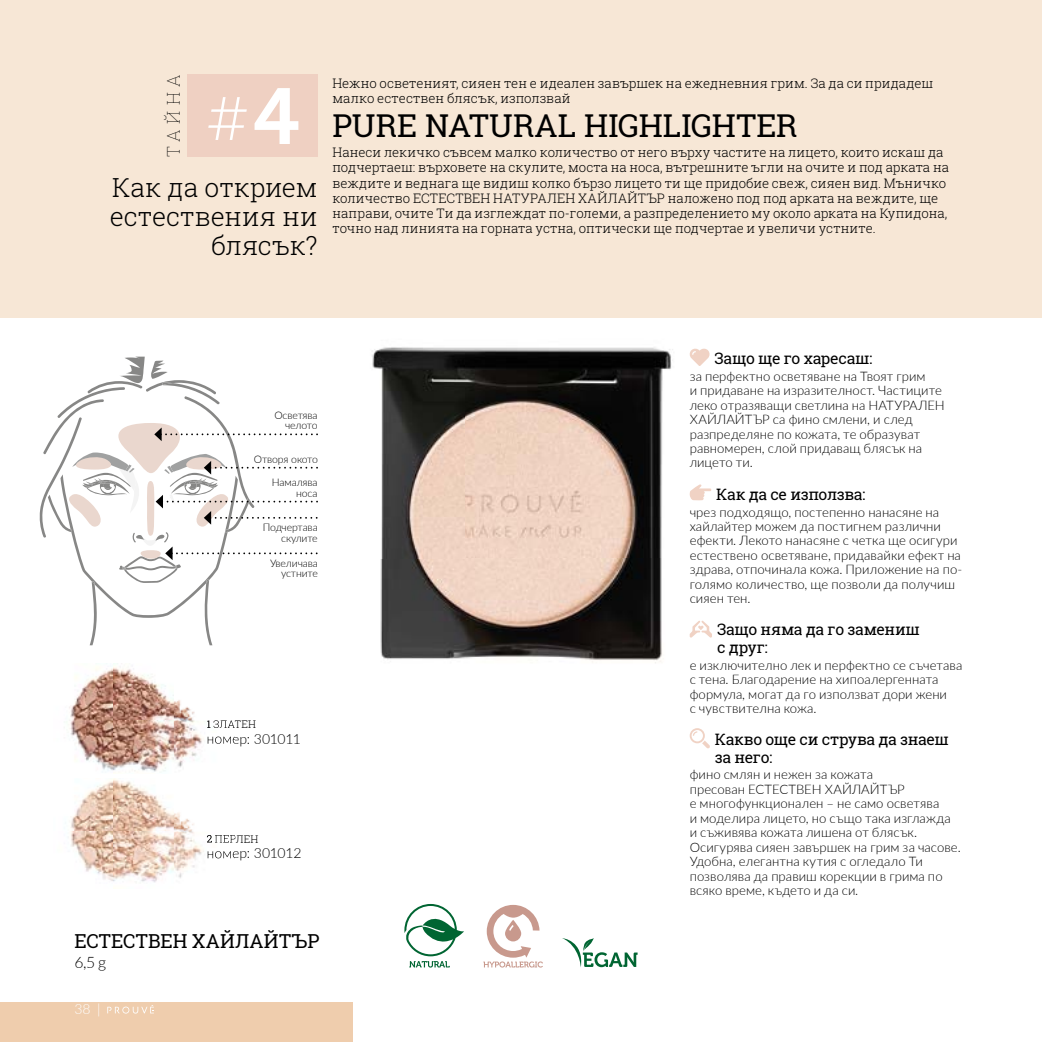
<style>
.page{position:relative;width:1042px;height:1042px;background:#fff}
.page>*{position:absolute;margin:0;border:0;box-sizing:border-box;transform-origin:0 0}
.t1{font:61.25px "Museo 100";color:#fff}
.t2{font:31.5px "Roboto Slab";color:#000}
.t3{font:300 26.25px/28.9px "Roboto Slab";color:#000;text-align:right}
.t4{font:19.25px "Roboto Slab";letter-spacing:.01em;color:#000}
.t5{font:100 17.5px "Roboto Slab";letter-spacing:.305em;color:#000}
.t6{font:15.75px/17.3px "Roboto Slab";letter-spacing:-.02em;color:#000}
.t7{font:300 15.75px "Lato";color:#000}
.t8{font:300 14px "Lato";letter-spacing:.005em;color:#000}
.t9{font:300 14px "Lato";color:#fff}
.t10{font:300 13.12px/14.3px "Lato";letter-spacing:.005em;color:#000}
.t11{font:300 13.12px/15px "Roboto Slab";color:#000}
.t12{font:300 10.5px/10.5px "Lato";letter-spacing:-.01em;color:#000;text-align:right}
.t13{font:300 10.5px "Roboto Slab";letter-spacing:.015em;color:#000}
.s1{font-family:"Museo 700";font-size:78.75px}
.s2{font-weight:400}
</style>
<div class="page">
<div style="left:0;top:0;width:1042px;height:317px;background:#f7e7d6"></div>
<div style="left:0;top:1002px;width:352px;height:40px;background:#efcdad"></div>
<svg style="left:39px;top:357px;width:279px;height:288px"></svg>
<img style="left:372px;top:347px;width:301px;height:316px">
<svg style="left:689px;top:348px;width:21px;height:18px"></svg>
<svg style="left:689px;top:484px;width:22px;height:16px"></svg>
<svg style="left:690px;top:620px;width:22px;height:17px"></svg>
<svg style="left:690px;top:728px;width:20px;height:20px"></svg>
<svg style="left:562px;top:938px;width:75px;height:29px"></svg>
<svg style="left:483px;top:905px;width:60px;height:62px"></svg>
<svg style="left:404px;top:904px;width:60px;height:63px"></svg>
<img style="left:69px;top:663px;width:126px;height:57px">
<img style="left:69px;top:720px;width:45px;height:162px">
<img style="left:114px;top:720px;width:94px;height:52px">
<svg style="left:207px;top:720px;width:4px;height:8px"></svg>
<img style="left:213px;top:720px;width:21px;height:8px">
<img style="left:208px;top:736px;width:26px;height:8px">
<img style="left:114px;top:778px;width:60px;height:105px">
<img style="left:174px;top:812px;width:59px;height:66px">
<svg style="left:207px;top:835px;width:5px;height:7px"></svg>
<img style="left:212px;top:835px;width:22px;height:7px">
<img style="left:208px;top:848px;width:26px;height:13px">
<img style="left:69px;top:774px;width:45px;height:4px">
<div style="left:187px;top:74px;width:131px;height:83px;background:#efd0c2"></div>
<svg style="left:107px;top:1005px;width:47px;height:8px"></svg>
<h3 class="t5" style="left:162px;top:157px;width:84px;rotate:-90deg">ТАЙНА</h3>
<h1 class="t1" style="left:205px;top:86px;width:95px">#<span class="s1">4</span></h1>
<h3 class="t3" style="left:110px;top:172px;width:209px">Как да открием естествения ни блясък?</h3>
<p class="t11" style="left:332px;top:76px;width:602px">Нежно осветеният, сияен тен е идеален завършек на ежедневния грим . За да си придадеш малко естествен блясък, използвай</p>
<h2 class="t2" style="left:332px;top:104px;width:467px">PURE NATURAL HIGHLIGHTER</h2>
<p class="t11" style="left:332px;top:145px;width:618px">Нанеси лекичко съвсем малко количество от него върху частите на лицето, които искаш да подчертаеш: върховете на скулите, моста на носа, вътрешните ъгли на очите и под арката на веждите и веднага ще видиш колко бързо лицето ти ще придобие свеж, сияен вид . Мъничко количество ЕСТЕСТВЕН НАТУРАЛЕН ХАЙЛАЙТЪР наложено под под арката на веждите, ще направи, очите Ти да изглеждат по-големи, а разпределението му около арката на Купидона, точно над линията на горната устна, оптически ще подчертаe и увеличи устните .</p>
<p class="t12" style="left:274px;top:409px;width:45px">Осветява челото</p>
<p class="t12" style="left:254px;top:453px;width:66px">Отворя окото</p>
<p class="t12" style="left:272px;top:477px;width:47px">Намалява носа</p>
<p class="t12" style="left:263px;top:522px;width:56px">Подчертава скулите</p>
<p class="t12" style="left:270px;top:557px;width:49px">Увеличава устните</p>
<p class="t8" style="left:206px;top:729px;width:96px">номер: 301011</p>
<p class="t13" style="left:206px;top:831px;width:53px"><span class="s2">2</span> ПЕРЛЕН</p>
<p class="t8" style="left:206px;top:843px;width:96px">номер: 301012</p>
<h3 class="t4" style="left:74px;top:927px;width:247px">ЕСТЕСТВЕН ХАЙЛАЙТЪР</h3>
<p class="t7" style="left:74px;top:951px;width:33px">6,5 g</p>
<p class="t9" style="left:74px;top:999px;width:28px">38 |</p>
<p class="t6" style="left:714px;top:349px;width:159px">Защо ще го харесаш:</p>
<p class="t10" style="left:690px;top:368px;width:257px">за перфектно осветяване на Твоят грим<br>и придаване на изразителност. Частиците леко отразяващи светлина на НАТУРАЛЕН ХАЙЛАЙТЪР са фино смлени, и след разпределяне по кожата, те образуват равномерен, слой придаващ блясък на лицето ти.</p>
<p class="t6" style="left:716px;top:485px;width:151px">Как да се използва:</p>
<p class="t10" style="left:690px;top:504px;width:274px">чрез подходящо, постепенно нанасяне на хайлайтер можем да постигнем различни ефекти. Лекото нанасяне с четка ще осигури естествено осветяване, придавайки ефект на здрава, отпочинала кожа. Приложение на по&shy;голямо количество, ще позволи да получиш сияен тен.</p>
<p class="t6" style="left:717px;top:621px;width:204px">Защо няма да го замениш с друг:</p>
<p class="t10" style="left:690px;top:657px;width:274px">е изключително лек и перфектно се съчетава с тена. Благодарение на хипоалергенната формула, могат да го използват дори жени<br>с чувствителна кожа.</p>
<p class="t6" style="left:715px;top:730px;width:236px">Какво още си струва да знаеш за него:</p>
<p class="t10" style="left:690px;top:767px;width:273px">фино смлян и нежен за кожата<br>пресован ЕСТЕСТВЕН ХАЙЛАЙТЪР<br>е многофункционален – не само осветява<br>и моделира лицето, но също така изглажда и съживява кожата лишена от блясък.<br>Осигурява сияен завършек на грим за часове.<br>Удобна, елегантна кутия с огледало Ти позволява да правиш корекции в грима по всяко време, където и да си.</p>
</div>
